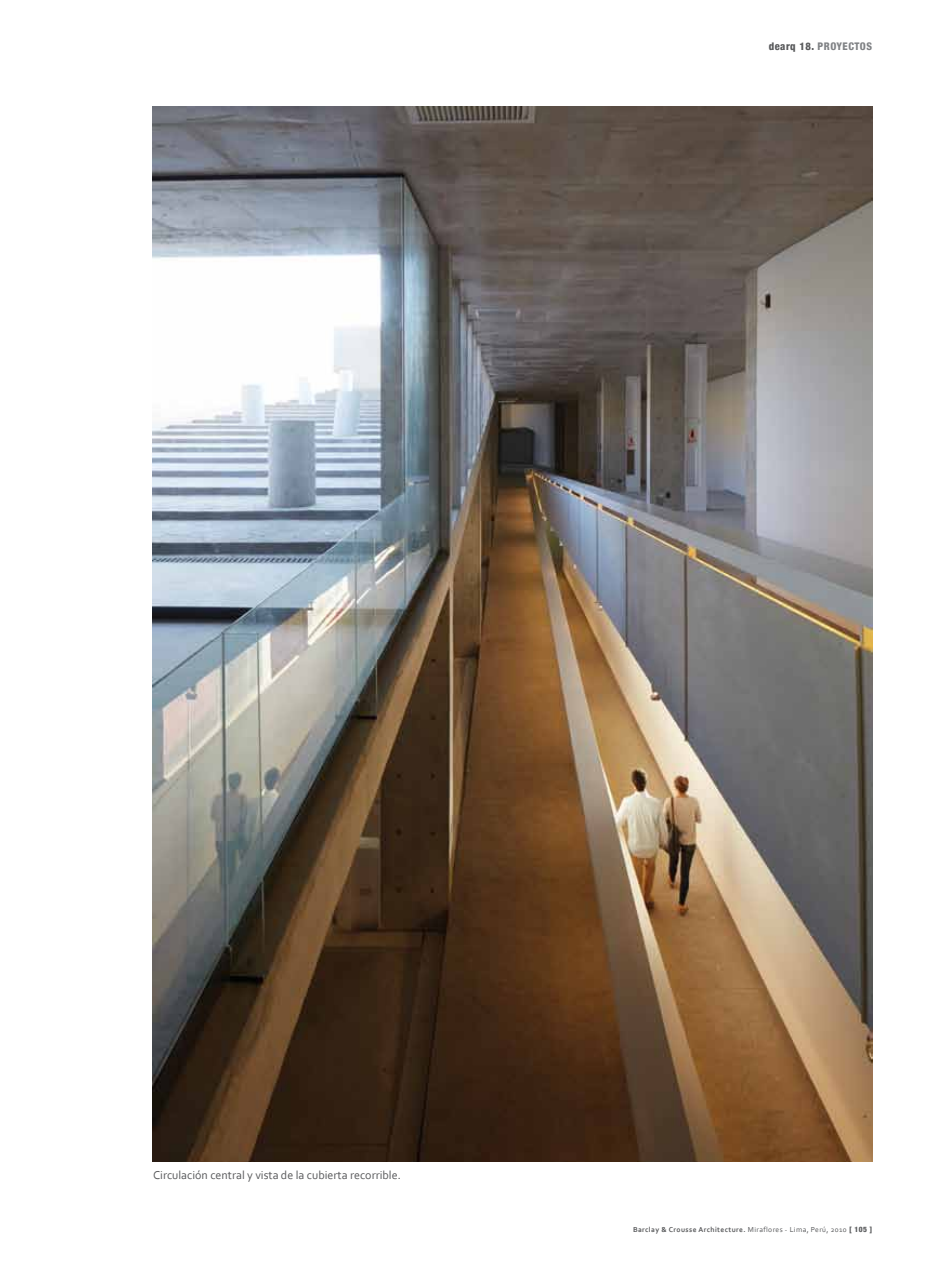
<style>
.page{position:relative;width:936px;height:1276px;background:#fff}
.page>*{position:absolute;margin:0;border:0;box-sizing:border-box;transform-origin:0 0}
.t1{font:12px "Corbel";color:#58595b}
.t2{font:800 condensed 10.5px "Helvetica 87";letter-spacing:.05em;color:#808285}
.t3{font:700 7.5px "Corbel";letter-spacing:.05em;color:#58595b}
.s1{color:#58595b}
.s2{font-weight:400}
.s3{font-family:"Helvetica 87";font-weight:800;font-stretch:condensed}
</style>
<div class="page">
<img style="left:153px;top:106px;width:719px;height:1055px">
<h2 class="t2" style="left:768px;top:40px;width:105px"><span class="s1">dearq 18.</span> PROYECTOS</h2>
<h1 class="t1" style="left:153px;top:1167px;width:249px">Circulación central y vista de la cubierta recorrible.</h1>
<p class="t3" style="left:633px;top:1224px;width:241px">Barclay &amp; Crousse Architecture. <span class="s2">Miraflores - Lima, Perú, 2010</span> <span class="s3">[ 105 ]</span></p>
</div>
